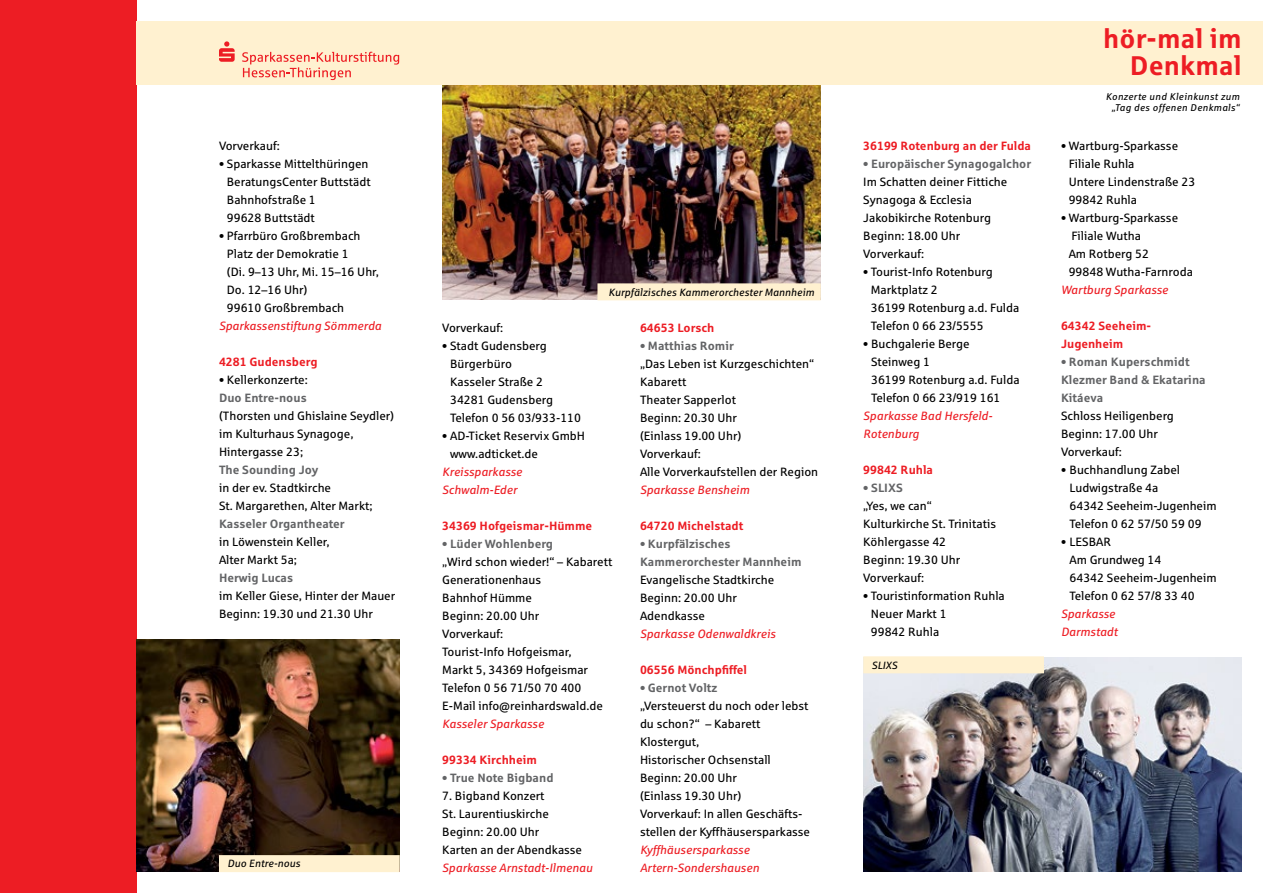
<style>
.page{position:relative;width:1263px;height:893px;background:#fff}
.page>*{position:absolute;margin:0;border:0;box-sizing:border-box;transform-origin:0 0}
.t1{font:700 27px/27px "Sparkasse Rg";letter-spacing:.005em;color:#ed1d24;text-align:right}
.t2{font:12px/18px "Sparkasse Rg";color:#000}
.t3{font:italic 12px/18px "Sparkasse Rg";color:#ed1d24}
.t4{font:700 12px/18px "Sparkasse Rg";color:#636466}
.t5{font:700 12px/18px "Sparkasse Rg";color:#ed1d24}
.t6{font:italic 10.5px "Sparkasse Rg";letter-spacing:.005em;color:#000}
.t7{font:italic 9.75px/11.2px "Sparkasse Rg";letter-spacing:.035em;color:#000;text-align:center}
</style>
<div class="page">
<div style="left:0;top:0;width:136px;height:893px;background:#ed1d24"></div>
<div style="left:136px;top:21px;width:1127px;height:64px;background:#fff1d0"></div>
<svg style="left:242px;top:52px;width:157px;height:28px"></svg>
<svg style="left:219px;top:41px;width:16px;height:21px"></svg>
<img style="left:136px;top:640px;width:264px;height:232px">
<img style="left:442px;top:85px;width:379px;height:215px">
<div style="left:219px;top:855px;width:181px;height:17px;background:#fff1d0"></div>
<div style="left:597px;top:283px;width:224px;height:17px;background:#fff1d0"></div>
<img style="left:863px;top:657px;width:379px;height:215px">
<div style="left:863px;top:656px;width:181px;height:17px;background:#fff1d0"></div>
<p class="t2" style="left:219px;top:136px;width:62px">Vorverkauf:</p>
<p class="t2" style="left:227px;top:154px;width:145px;text-indent:-8px">• Sparkasse Mittelthüringen<br>BeratungsCenter Buttstädt<br>Bahnhofstraße 1<br>99628 Buttstädt</p>
<p class="t2" style="left:227px;top:226px;width:154px;text-indent:-8px">• Pfarrbüro Großbrembach<br>Platz der Demokratie 1<br>(Di. 9–13 Uhr, Mi. 15–16 Uhr,<br>Do. 12–16 Uhr)<br>99610 Großbrembach</p>
<p class="t3" style="left:219px;top:316px;width:164px">Sparkassenstiftung Sömmerda</p>
<p class="t5" style="left:219px;top:352px;width:100px">4281 Gudensberg</p>
<p class="t2" style="left:219px;top:370px;width:90px">• Kellerkonzerte:</p>
<p class="t4" style="left:219px;top:388px;width:89px">Duo Entre-nous</p>
<p class="t2" style="left:219px;top:406px;width:177px">(Thorsten und Ghislaine Seydler) im Kulturhaus Synagoge,<br>Hintergasse 23;</p>
<p class="t4" style="left:219px;top:460px;width:101px">The Sounding Joy</p>
<p class="t2" style="left:219px;top:478px;width:155px">in der ev. Stadtkirche<br>St. Margarethen, Alter Markt;</p>
<p class="t4" style="left:219px;top:514px;width:127px">Kasseler Organtheater</p>
<p class="t2" style="left:219px;top:532px;width:112px">in Löwenstein Keller,<br>Alter Markt 5a;</p>
<p class="t4" style="left:219px;top:568px;width:76px">Herwig Lucas</p>
<p class="t2" style="left:219px;top:586px;width:178px">im Keller Giese, Hinter der Mauer<br>Beginn: 19.30 und 21.30 Uhr</p>
<p class="t6" style="left:227px;top:857px;width:74px">Duo Entre-nous</p>
<p class="t6" style="left:608px;top:286px;width:207px">Kurpfälzisches Kammerorchester Mannheim</p>
<p class="t2" style="left:442px;top:318px;width:62px">Vorverkauf:</p>
<p class="t2" style="left:450px;top:336px;width:133px;text-indent:-8px">• Stadt Gudensberg<br>Bürgerbüro<br>Kasseler Straße 2<br>34281 Gudensberg<br>Telefon 0 56 03/933-110</p>
<p class="t2" style="left:450px;top:426px;width:136px;text-indent:-8px">• AD-Ticket Reservix GmbH www.adticket.de</p>
<p class="t3" style="left:442px;top:462px;width:81px">Kreissparkasse<br>Schwalm-Eder</p>
<p class="t5" style="left:442px;top:516px;width:151px">34369 Hofgeismar-Hümme</p>
<p class="t4" style="left:442px;top:534px;width:112px">• Lüder Wohlenberg</p>
<p class="t2" style="left:442px;top:552px;width:172px">„Wird schon wieder!“ – Kabarett<br>Generationenhaus<br>Bahnhof Hümme<br>Beginn: 20.00 Uhr<br>Vorverkauf:<br>Tourist-Info Hofgeismar,<br>Markt 5, 34369 Hofgeismar<br>Telefon 0 56 71/50 70 400<br>E-Mail info@reinhardswald.de</p>
<p class="t3" style="left:442px;top:714px;width:103px">Kasseler Sparkasse</p>
<p class="t5" style="left:442px;top:750px;width:96px">99334 Kirchheim</p>
<p class="t4" style="left:442px;top:768px;width:113px">• True Note Bigband</p>
<p class="t2" style="left:442px;top:786px;width:141px">7. Bigband Konzert<br>St. Laurentiuskirche<br>Beginn: 20.00 Uhr<br>Karten an der Abendkasse</p>
<p class="t3" style="left:442px;top:858px;width:152px">Sparkasse Arnstadt-Ilmenau</p>
<p class="t5" style="left:640px;top:318px;width:76px">64653 Lorsch</p>
<p class="t4" style="left:640px;top:336px;width:95px">• Matthias Romir</p>
<p class="t2" style="left:640px;top:354px;width:180px">„Das Leben ist Kurzgeschichten“<br>Kabarett<br>Theater Sapperlot<br>Beginn: 20.30 Uhr<br>(Einlass 19.00 Uhr)<br>Vorverkauf:<br>Alle Vorverkaufstellen der Region</p>
<p class="t3" style="left:640px;top:480px;width:111px">Sparkasse Bensheim</p>
<p class="t5" style="left:640px;top:516px;width:105px">64720 Michelstadt</p>
<p class="t4" style="left:640px;top:534px;width:163px">• Kurpfälzisches<br>Kammerorchester Mannheim</p>
<p class="t2" style="left:640px;top:570px;width:136px">Evangelische Stadtkirche<br>Beginn: 20.00 Uhr<br>Adendkasse</p>
<p class="t3" style="left:640px;top:624px;width:137px">Sparkasse Odenwaldkreis</p>
<p class="t5" style="left:640px;top:660px;width:109px">06556 Mönchpfiffel</p>
<p class="t4" style="left:640px;top:678px;width:79px">• Gernot Voltz</p>
<p class="t2" style="left:640px;top:696px;width:172px">„Versteuerst du noch oder lebst du schon?“ – Kabarett<br>Klostergut,<br>Historischer Ochsenstall<br>Beginn: 20.00 Uhr<br>(Einlass 19.30 Uhr)<br>Vorverkauf: In allen Geschäfts&shy;stellen der Kyffhäusersparkasse</p>
<p class="t3" style="left:640px;top:840px;width:121px">Kyffhäusersparkasse<br>Artern-Sondershausen</p>
<p class="t5" style="left:863px;top:137px;width:169px">36199 Rotenburg an der Fulda</p>
<p class="t4" style="left:863px;top:155px;width:169px">• Europäischer Synagogalchor</p>
<p class="t2" style="left:863px;top:173px;width:146px">Im Schatten deiner Fittiche<br>Synagoga &amp; Ecclesia<br>Jakobikirche Rotenburg<br>Beginn: 18.00 Uhr<br>Vorverkauf:</p>
<p class="t2" style="left:871px;top:263px;width:150px;text-indent:-8px">• Tourist-Info Rotenburg<br>Marktplatz 2<br>36199 Rotenburg a.d. Fulda<br>Telefon 0 66 23/5555</p>
<p class="t2" style="left:871px;top:335px;width:150px;text-indent:-8px">• Buchgalerie Berge<br>Steinweg 1<br>36199 Rotenburg a.d. Fulda<br>Telefon 0 66 23/919 161</p>
<p class="t3" style="left:863px;top:407px;width:131px">Sparkasse Bad Hersfeld-<br>Rotenburg</p>
<p class="t5" style="left:863px;top:461px;width:71px">99842 Ruhla</p>
<p class="t4" style="left:863px;top:479px;width:41px">• SLIXS</p>
<p class="t2" style="left:863px;top:497px;width:134px">„Yes, we can“<br>Kulturkirche St. Trinitatis<br>Köhlergasse 42<br>Beginn: 19.30 Uhr<br>Vorverkauf:</p>
<p class="t2" style="left:871px;top:587px;width:135px;text-indent:-8px">• Touristinformation Ruhla<br>Neuer Markt 1<br>99842 Ruhla</p>
<p class="t6" style="left:872px;top:658px;width:27px">SLIXS</p>
<h1 class="t1" style="left:1103px;top:24px;width:140px">hör-mal im<br>Denkmal</h1>
<p class="t7" style="left:1106px;top:91px;width:135px">Konzerte und Kleinkunst zum „Tag des offenen Denkmals“</p>
<p class="t2" style="left:1069px;top:136px;width:128px;text-indent:-8px">• Wartburg-Sparkasse<br>Filiale Ruhla<br>Untere Lindenstraße 23<br>99842 Ruhla</p>
<p class="t2" style="left:1069px;top:208px;width:126px;text-indent:-8px">• Wartburg-Sparkasse<br>Filiale Wutha<br>Am Rotberg 52<br>99848 Wutha-Farnroda</p>
<p class="t3" style="left:1061px;top:280px;width:109px">Wartburg Sparkasse</p>
<p class="t5" style="left:1061px;top:316px;width:92px">64342 Seeheim-<br>Jugenheim</p>
<p class="t4" style="left:1061px;top:352px;width:146px">• Roman Kuperschmidt<br>Klezmer Band &amp; Ekatarina<br>Kitáeva</p>
<p class="t2" style="left:1061px;top:406px;width:114px">Schloss Heiligenberg<br>Beginn: 17.00 Uhr<br>Vorverkauf:</p>
<p class="t2" style="left:1069px;top:460px;width:149px;text-indent:-9px">• Buchhandlung Zabel<br>Ludwigstraße 4a<br>64342 Seeheim-Jugenheim<br>Telefon 0 62 57/50 59 09</p>
<p class="t2" style="left:1069px;top:532px;width:149px;text-indent:-9px">• LESBAR<br>Am Grundweg 14<br>64342 Seeheim-Jugenheim<br>Telefon 0 62 57/8 33 40</p>
<p class="t3" style="left:1061px;top:604px;width:58px">Sparkasse<br>Darmstadt</p>
</div>
